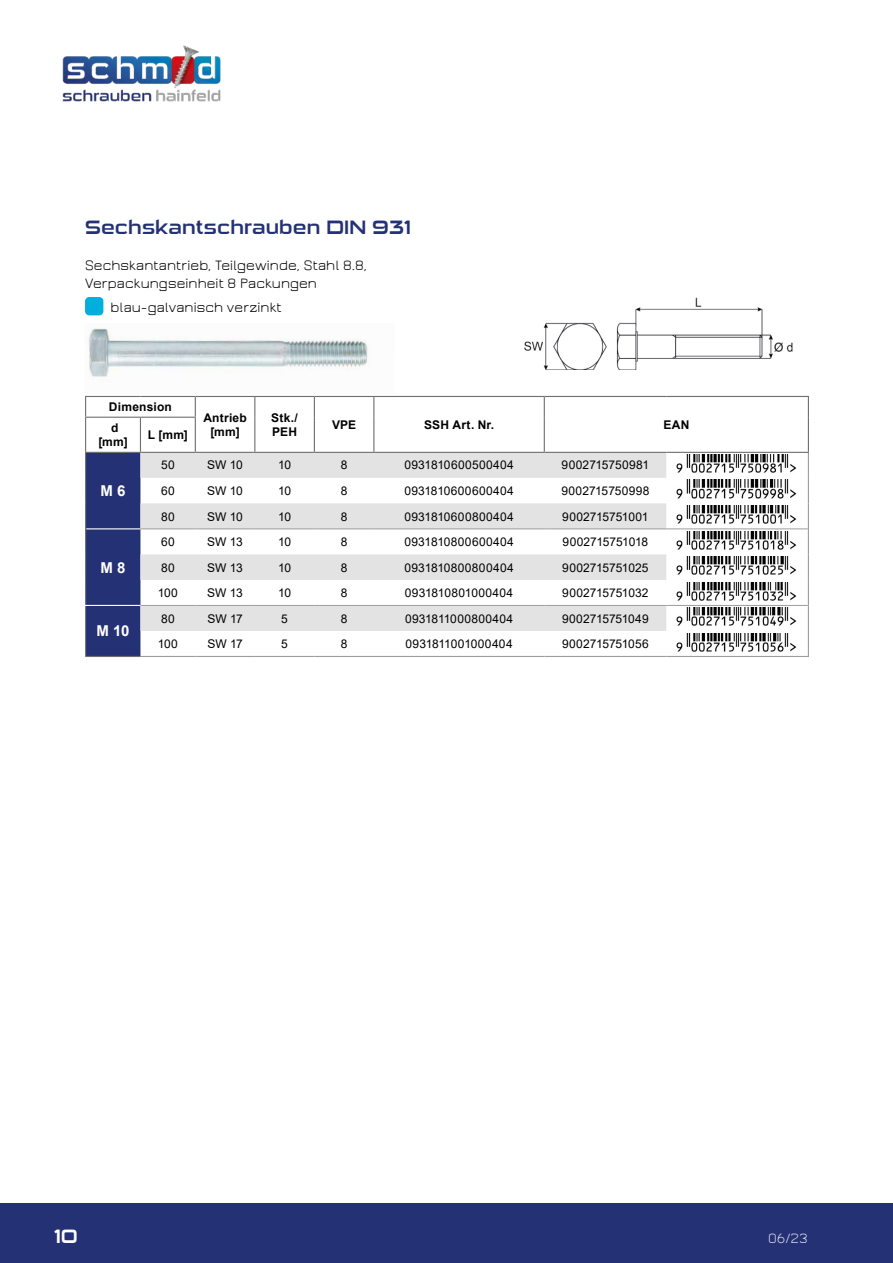
<style>
.page{position:relative;width:893px;height:1263px;background:#fff}
.page>*{position:absolute;margin:0;border:0;box-sizing:border-box;transform-origin:0 0}
.t1{font:19.5px "Sui Generis Rg SSH";letter-spacing:.005em;color:#253175}
.t2{font:19.5px "Sui Generis Rg SSH";color:#fff}
.t3{font:15px/18px "Jura";letter-spacing:.005em;color:#000}
.t4{font:700 15px "Arial";color:#fff}
.t5{font:300 15px "Jura";color:#fff}
.t6{font:12px "Arial";letter-spacing:.015em;color:#000}
.t7{font:700 12px/14.4px "Arial";letter-spacing:.02em;color:#000;text-align:center}
.t8{font:12px "Arial";letter-spacing:-.005em;color:#000}
.t9{font:12px "Arial";letter-spacing:-.01em;color:#000}
</style>
<div class="page">
<div style="left:0;top:1203px;width:893px;height:60px;background:#253175"></div>
<img style="left:62px;top:45px;width:159px;height:57px">
<svg style="left:140px;top:453px;width:526px;height:178px;fill:#e3e3e4"></svg>
<svg style="left:195px;top:397px;width:1px;height:20px"></svg>
<svg style="left:254px;top:397px;width:1px;height:20px"></svg>
<svg style="left:314px;top:397px;width:1px;height:20px"></svg>
<svg style="left:373px;top:397px;width:1px;height:20px"></svg>
<hr style="left:85px;top:417px;width:55px;height:1px;background:#706f6f">
<hr style="left:140px;top:417px;width:56px;height:1px;background:#706f6f">
<hr style="left:140px;top:418px;width:1px;height:34px;background:#706f6f">
<hr style="left:195px;top:418px;width:1px;height:34px;background:#706f6f">
<hr style="left:254px;top:417px;width:1px;height:35px;background:#706f6f">
<hr style="left:314px;top:417px;width:1px;height:35px;background:#706f6f">
<hr style="left:373px;top:417px;width:1px;height:35px;background:#706f6f">
<svg style="left:666px;top:453px;width:143px;height:203px"></svg>
<hr style="left:140px;top:656px;width:55px;height:1px;background:#9d9d9c">
<hr style="left:195px;top:656px;width:60px;height:1px;background:#9d9d9c">
<hr style="left:255px;top:656px;width:59px;height:1px;background:#9d9d9c">
<hr style="left:314px;top:656px;width:60px;height:1px;background:#9d9d9c">
<hr style="left:374px;top:656px;width:170px;height:1px;background:#9d9d9c">
<hr style="left:544px;top:656px;width:122px;height:1px;background:#9d9d9c">
<hr style="left:666px;top:656px;width:143px;height:1px;background:#9d9d9c">
<hr style="left:85px;top:396px;width:55px;height:1px;background:#706f6f">
<svg style="left:85px;top:397px;width:1px;height:20px"></svg>
<hr style="left:140px;top:396px;width:55px;height:1px;background:#706f6f">
<hr style="left:195px;top:396px;width:60px;height:1px;background:#706f6f">
<hr style="left:255px;top:396px;width:59px;height:1px;background:#706f6f">
<hr style="left:314px;top:396px;width:60px;height:1px;background:#706f6f">
<hr style="left:374px;top:396px;width:170px;height:1px;background:#706f6f">
<hr style="left:85px;top:418px;width:1px;height:34px;background:#706f6f">
<hr style="left:140px;top:452px;width:55px;height:1px;background:#706f6f">
<hr style="left:195px;top:452px;width:60px;height:1px;background:#706f6f">
<hr style="left:255px;top:452px;width:59px;height:1px;background:#706f6f">
<hr style="left:314px;top:452px;width:60px;height:1px;background:#706f6f">
<hr style="left:374px;top:452px;width:170px;height:1px;background:#706f6f">
<hr style="left:544px;top:396px;width:122px;height:1px;background:#706f6f">
<svg style="left:544px;top:397px;width:1px;height:20px"></svg>
<hr style="left:666px;top:396px;width:143px;height:1px;background:#706f6f">
<svg style="left:808px;top:397px;width:1px;height:20px"></svg>
<hr style="left:544px;top:417px;width:1px;height:35px;background:#706f6f">
<hr style="left:808px;top:417px;width:1px;height:35px;background:#706f6f">
<hr style="left:544px;top:452px;width:122px;height:1px;background:#706f6f">
<hr style="left:666px;top:452px;width:143px;height:1px;background:#706f6f">
<hr style="left:85px;top:656px;width:55px;height:1px;background:#706f6f">
<div style="left:85px;top:452px;width:55px;height:204px;background:#253175"></div>
<hr style="left:140px;top:528px;width:55px;height:1px;background:#9d9d9c">
<hr style="left:195px;top:528px;width:60px;height:1px;background:#9d9d9c">
<hr style="left:255px;top:528px;width:59px;height:1px;background:#9d9d9c">
<hr style="left:314px;top:528px;width:60px;height:1px;background:#9d9d9c">
<hr style="left:374px;top:528px;width:170px;height:1px;background:#9d9d9c">
<hr style="left:544px;top:528px;width:122px;height:1px;background:#9d9d9c">
<hr style="left:666px;top:528px;width:142px;height:1px;background:#9d9d9c">
<hr style="left:140px;top:605px;width:55px;height:1px;background:#9d9d9c">
<hr style="left:195px;top:605px;width:60px;height:1px;background:#9d9d9c">
<hr style="left:255px;top:605px;width:59px;height:1px;background:#9d9d9c">
<hr style="left:314px;top:605px;width:60px;height:1px;background:#9d9d9c">
<hr style="left:374px;top:605px;width:170px;height:1px;background:#9d9d9c">
<hr style="left:544px;top:605px;width:122px;height:1px;background:#9d9d9c">
<hr style="left:666px;top:605px;width:142px;height:1px;background:#9d9d9c">
<hr style="left:85px;top:605px;width:55px;height:1px;background:#fff">
<img style="left:675px;top:454px;width:125px;height:22px">
<img style="left:675px;top:480px;width:125px;height:21px">
<img style="left:675px;top:505px;width:125px;height:22px">
<img style="left:675px;top:531px;width:125px;height:21px">
<img style="left:675px;top:556px;width:125px;height:22px">
<img style="left:675px;top:582px;width:125px;height:21px">
<img style="left:675px;top:607px;width:125px;height:22px">
<img style="left:675px;top:633px;width:125px;height:21px">
<img style="left:88px;top:328px;width:280px;height:49px">
<div style="left:85px;top:297px;width:18px;height:18px;background:#00afdc;border-radius:4px"></div>
<img style="left:524px;top:297px;width:269px;height:72px">
<h1 class="t1" style="left:85px;top:216px;width:327px">Sechskantschrauben DIN 931</h1>
<p class="t3" style="left:85px;top:256px;width:283px">Sechskantantrieb, Teilgewinde, Stahl 8.8,<br>Verpackungseinheit 8 Packungen</p>
<p class="t3" style="left:111px;top:298px;width:172px">blau-galvanisch verzinkt</p>
<p class="t7" style="left:109px;top:400px;width:64px">Dimension</p>
<p class="t7" style="left:203px;top:410px;width:45px">Antrieb [mm]</p>
<p class="t7" style="left:271px;top:410px;width:28px;text-align:left">Stk./<br>PEH</p>
<p class="t7" style="left:111px;top:421px;width:9px">d</p>
<p class="t7" style="left:332px;top:417px;width:26px">VPE</p>
<p class="t7" style="left:424px;top:417px;width:72px">SSH Art. Nr.</p>
<p class="t7" style="left:663px;top:417px;width:27px">EAN</p>
<p class="t7" style="left:98px;top:435px;width:31px">[mm]</p>
<p class="t7" style="left:148px;top:428px;width:42px">L [mm]</p>
<p class="t4" style="left:101px;top:480px;width:27px">M 6</p>
<p class="t4" style="left:101px;top:557px;width:27px">M 8</p>
<p class="t4" style="left:97px;top:620px;width:34px">M 10</p>
<p class="t6" style="left:161px;top:457px;width:15px">50</p>
<p class="t6" style="left:207px;top:457px;width:37px">SW 10</p>
<p class="t6" style="left:278px;top:457px;width:15px">10</p>
<p class="t6" style="left:341px;top:457px;width:8px">8</p>
<p class="t6" style="left:404px;top:457px;width:111px">0931810600500404</p>
<p class="t6" style="left:562px;top:457px;width:89px">9002715750981</p>
<p class="t6" style="left:161px;top:482px;width:15px">60</p>
<p class="t6" style="left:207px;top:482px;width:37px">SW 10</p>
<p class="t6" style="left:278px;top:482px;width:15px">10</p>
<p class="t6" style="left:341px;top:482px;width:8px">8</p>
<p class="t6" style="left:404px;top:482px;width:111px">0931810600600404</p>
<p class="t6" style="left:561px;top:482px;width:90px">9002715750998</p>
<p class="t6" style="left:161px;top:508px;width:15px">80</p>
<p class="t6" style="left:207px;top:508px;width:37px">SW 10</p>
<p class="t6" style="left:278px;top:508px;width:15px">10</p>
<p class="t6" style="left:341px;top:508px;width:8px">8</p>
<p class="t6" style="left:404px;top:508px;width:111px">0931810600800404</p>
<p class="t8" style="left:562px;top:508px;width:88px">9002715751001</p>
<p class="t6" style="left:161px;top:533px;width:15px">60</p>
<p class="t6" style="left:207px;top:533px;width:37px">SW 13</p>
<p class="t6" style="left:278px;top:533px;width:15px">10</p>
<p class="t6" style="left:341px;top:533px;width:8px">8</p>
<p class="t6" style="left:404px;top:533px;width:111px">0931810800600404</p>
<p class="t9" style="left:563px;top:533px;width:87px">9002715751018</p>
<p class="t6" style="left:161px;top:559px;width:15px">80</p>
<p class="t6" style="left:207px;top:559px;width:37px">SW 13</p>
<p class="t6" style="left:278px;top:559px;width:15px">10</p>
<p class="t6" style="left:341px;top:559px;width:8px">8</p>
<p class="t6" style="left:404px;top:559px;width:111px">0931810800800404</p>
<p class="t6" style="left:562px;top:559px;width:88px">9002715751025</p>
<p class="t6" style="left:158px;top:584px;width:22px">100</p>
<p class="t6" style="left:207px;top:584px;width:37px">SW 13</p>
<p class="t6" style="left:278px;top:584px;width:15px">10</p>
<p class="t6" style="left:341px;top:584px;width:8px">8</p>
<p class="t6" style="left:405px;top:584px;width:110px">0931810801000404</p>
<p class="t6" style="left:562px;top:584px;width:88px">9002715751032</p>
<p class="t6" style="left:161px;top:610px;width:15px">80</p>
<p class="t6" style="left:207px;top:610px;width:37px">SW 17</p>
<p class="t6" style="left:281px;top:610px;width:8px">5</p>
<p class="t6" style="left:341px;top:610px;width:8px">8</p>
<p class="t6" style="left:405px;top:610px;width:110px">0931811000800404</p>
<p class="t6" style="left:562px;top:610px;width:88px">9002715751049</p>
<p class="t6" style="left:158px;top:636px;width:22px">100</p>
<p class="t6" style="left:207px;top:636px;width:37px">SW 17</p>
<p class="t6" style="left:281px;top:636px;width:8px">5</p>
<p class="t6" style="left:341px;top:636px;width:8px">8</p>
<p class="t6" style="left:405px;top:636px;width:109px">0931811001000404</p>
<p class="t6" style="left:562px;top:636px;width:88px">9002715751056</p>
<h1 class="t2" style="left:54px;top:1225px;width:25px">10</h1>
<p class="t5" style="left:768px;top:1230px;width:41px">06/23</p>
</div>
